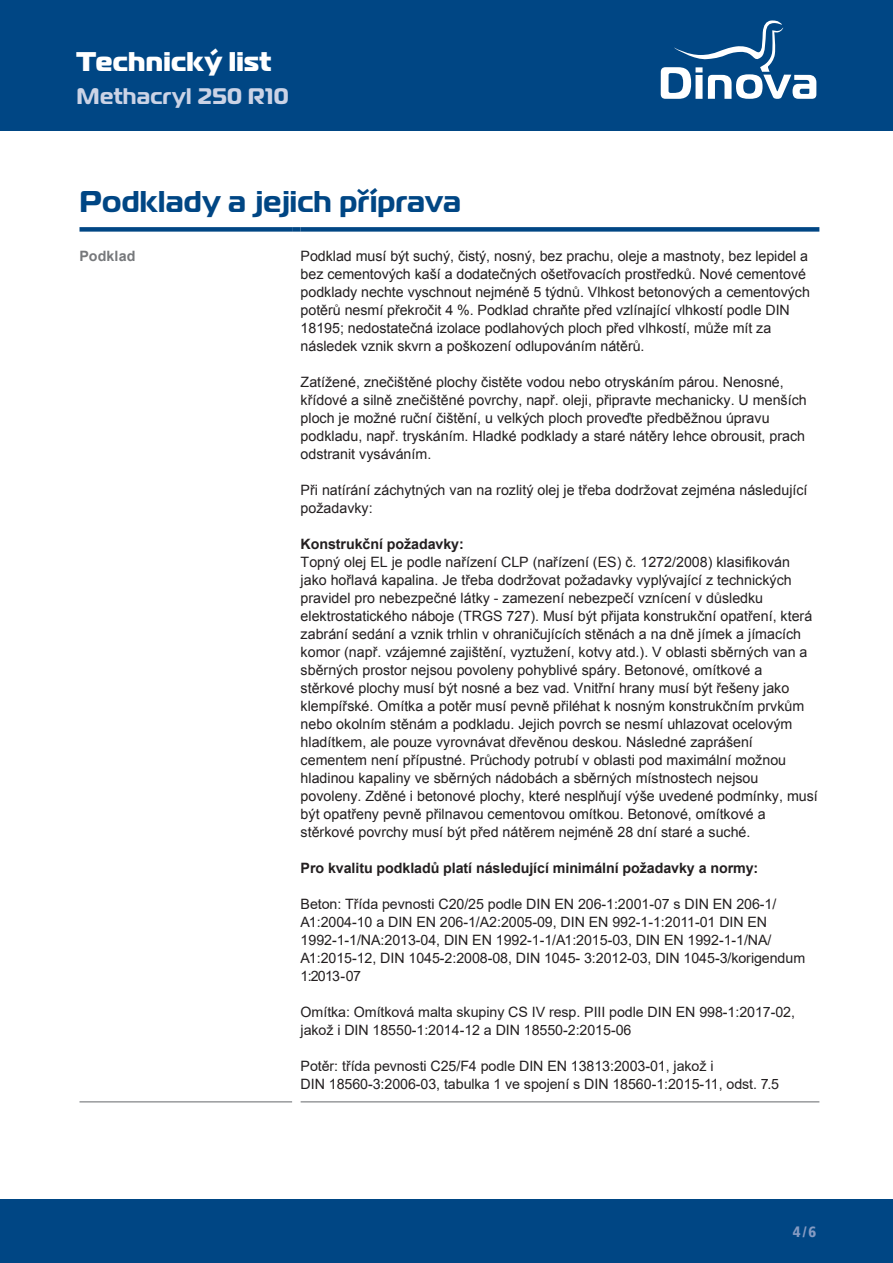
<style>
.page{position:relative;width:893px;height:1263px;background:#fff}
.page>*{position:absolute;margin:0;border:0;box-sizing:border-box;transform-origin:0 0}
.CB_AF_Kapitel_Ueberschrift{font:700 30px "Magistral";letter-spacing:.01em;color:#004684}
.CB_AF_Kopf_TM{font:800 27px "Magistral";letter-spacing:.01em;color:#fff}
.CB_AF_Kopf_Produktname_klein{font:700 22.5px "Magistral";letter-spacing:.015em;color:#cbd3e6}
.t1{font:900 condensed 15px "Frutiger LT";color:#869bc3}
.CB_AF_Text_Standard{font:14.25px/18px "Arial";color:#231f20}
.CB_AF_Text_Standard-2{font:14.25px/18px "Arial";letter-spacing:-.005em;color:#231f20}
.CB_AF_Text_Standard-3{font:700 14.25px "Arial";letter-spacing:-.005em;color:#231f20}
.CB_AF_Abschnitt_Ueberschrift{font:700 14.25px "Arial";letter-spacing:.01em;color:#76787b}
.s1{font-weight:700}
</style>
<div class="page">
<div style="left:0;top:0;width:893px;height:131px;background:#004684"></div>
<svg style="left:661px;top:20px;width:155px;height:79px"></svg>
<div style="left:0;top:1199px;width:893px;height:64px;background:#004684"></div>
<div style="left:79px;top:227px;width:213px;height:5px;background:#004684"></div>
<div style="left:292px;top:227px;width:9px;height:5px;background:#004684"></div>
<div style="left:301px;top:227px;width:518px;height:5px;background:#004684"></div>
<hr style="left:79px;top:1101px;width:213px;height:1px;background:#76787b">
<hr style="left:301px;top:1101px;width:518px;height:1px;background:#76787b">
<p class="CB_AF_Kopf_TM" style="left:77px;top:43px;width:196px">Technický list</p>
<p class="CB_AF_Kopf_Produktname_klein" style="left:77px;top:81px;width:214px">Methacryl 250 R10</p>
<p class="CB_AF_Kapitel_Ueberschrift" style="left:79px;top:182px;width:383px">Podklady a jejich příprava</p>
<p class="CB_AF_Abschnitt_Ueberschrift" style="left:79px;top:246px;width:58px">Podklad</p>
<p class="CB_AF_Text_Standard" style="left:301px;top:247px;width:511px">Podklad musí být suchý, čistý, nosný, bez prachu, oleje a mastnoty, bez lepidel a bez cementových kaší a dodatečných ošetřovacích prostředků. Nové cementové podklady nechte vyschnout nejméně 5 týdnů. Vlhkost betonových a cementových potěrů nesmí překročit 4 %. Podklad chraňte před vzlínající vlhkostí podle DIN 18195; nedostatečná izolace podlahových ploch před vlhkostí, může mít za následek vznik skvrn a poškození odlupováním nátěrů.</p>
<p class="CB_AF_Text_Standard" style="left:301px;top:373px;width:508px">Zatížené, znečištěné plochy čistěte vodou nebo otryskáním párou. Nenosné, křídové a silně znečištěné povrchy, např. oleji, připravte mechanicky. U menších ploch je možné ruční čištění, u velkých ploch proveďte předběžnou úpravu podkladu, např. tryskáním. Hladké podklady a staré nátěry lehce obrousit, prach odstranit vysáváním.</p>
<p class="CB_AF_Text_Standard" style="left:301px;top:481px;width:508px">Při natírání záchytných van na rozlitý olej je třeba dodržovat zejména následující požadavky:</p>
<p class="CB_AF_Text_Standard" style="left:301px;top:535px;width:519px"><span class="s1">Konstrukční požadavky:<br></span>Topný olej EL je podle nařízení CLP (nařízení (ES) č. 1272/2008) klasifikován jako hořlavá kapalina. Je třeba dodržovat požadavky vyplývající z technických pravidel pro nebezpečné látky - zamezení nebezpečí vznícení v důsledku elektrostatického náboje (TRGS 727). Musí být přijata konstrukční opatření, která zabrání sedání a vznik trhlin v ohraničujících stěnách a na dně jímek a jímacích komor (např. vzájemné zajištění, vyztužení, kotvy atd.). V oblasti sběrných van a sběrných prostor nejsou povoleny pohyblivé spáry. Betonové, omítkové a stěrkové plochy musí být nosné a bez vad. Vnitřní hrany musí být řešeny jako klempířské. Omítka a potěr musí pevně přiléhat k nosným konstrukčním prvkům nebo okolním stěnám a podkladu. Jejich povrch se nesmí uhlazovat ocelovým hladítkem, ale pouze vyrovnávat dřevěnou deskou. Následné zaprášení cementem není přípustné. Průchody potrubí v oblasti pod maximální možnou hladinou kapaliny ve sběrných nádobách a sběrných místnostech nejsou povoleny. Zděné i betonové plochy, které nesplňují výše uvedené podmínky, musí být opatřeny pevně přilnavou cementovou omítkou. Betonové, omítkové a stěrkové povrchy musí být před nátěrem nejméně 28 dní staré a suché.</p>
<p class="CB_AF_Text_Standard-3" style="left:301px;top:858px;width:459px">Pro kvalitu podkladů platí následující minimální požadavky a normy:</p>
<p class="CB_AF_Text_Standard-2" style="left:301px;top:895px;width:506px">Beton: Třída pevnosti C20/25 podle DIN EN 206-1:2001-07 s DIN EN 206-1/ A1:2004-10 a DIN EN 206-1/A2:2005-09, DIN EN 992-1-1:2011-01 DIN EN 1992-1-1/NA:2013-04, DIN EN 1992-1-1/A1:2015-03, DIN EN 1992-1-1/NA/ A1:2015-12, DIN 1045-2:2008-08, DIN 1045- 3:2012-03, DIN 1045-3/korigendum 1:2013-07</p>
<p class="CB_AF_Text_Standard-2" style="left:301px;top:1003px;width:496px">Omítka: Omítková malta skupiny CS IV resp. PIII podle DIN EN 998-1:2017-02, jakož i DIN 18550-1:2014-12 a DIN 18550-2:2015-06</p>
<p class="CB_AF_Text_Standard-2" style="left:301px;top:1057px;width:480px">Potěr: třída pevnosti C25/F4 podle DIN EN 13813:2003-01, jakož i<br>DIN 18560-3:2006-03, tabulka 1 ve spojení s DIN 18560-1:2015-11, odst. 7.5</p>
<p class="t1" style="left:793px;top:1222px;width:25px">4/6</p>
</div>
